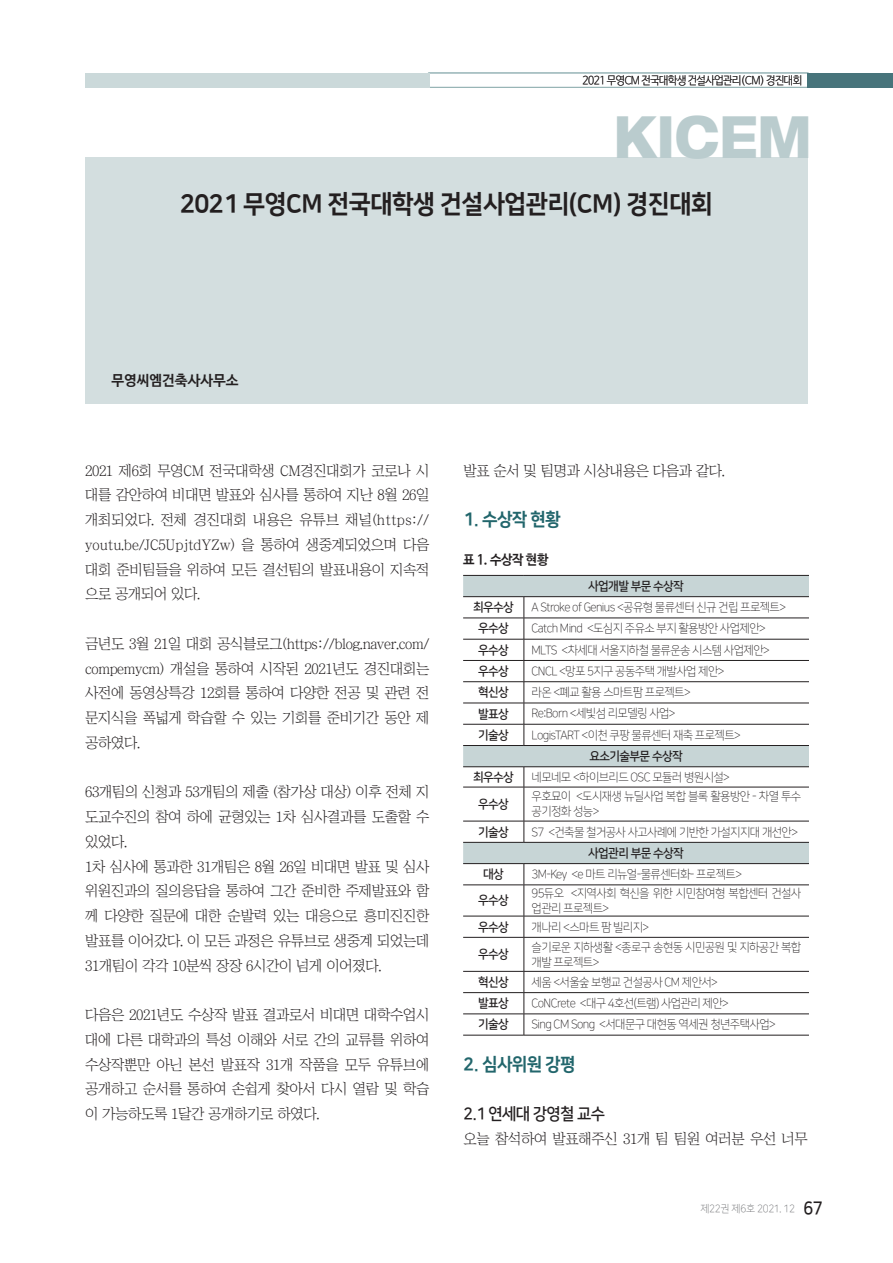
<style>
.page{position:relative;width:893px;height:1263px;background:#fff}
.page>*{position:absolute;margin:0;border:0;box-sizing:border-box;transform-origin:0 0}
.t1{font:800 expanded 58.05px "Helvetica 83";color:#baccce;scale:.8 1}
.t2{font:25.5px "Nanum Square EB";letter-spacing:-.025em;color:#231f20;scale:.95 1}
.t3{font:18px "Nanum Square EB";letter-spacing:-.04em;color:#22666c;scale:.95 1}
.t4{font:16.5px "Nanum Square B";letter-spacing:-.04em;color:#231f20;scale:.95 1}
.t5{font:14.7px/24.8px "Chosunilbo NM";letter-spacing:-.025em;color:#231f20;text-align:justify}
.t6{font:700 14.25px "Nanum Barun Gothic";color:#231f20}
.t7{font:700 13.5px "Nanum Barun Gothic";color:#231f20;scale:.95 1}
.t8{font:12.3px "Nanum Square B";letter-spacing:-.05em;color:#231f20;scale:.95 1}
.t9{font:12px/15px "Nanum Square L";letter-spacing:-.05em;color:#231f20;scale:.95 1}
.t10{font:300 11.25px "Nanum Barun Gothic";letter-spacing:-.045em;color:#231f20;scale:.93 1}
.t11{font:10.5px "Nanum Square L";letter-spacing:-.025em;color:#6c6d70;scale:.95 1}
.s1{font-family:"Nanum Square B";font-size:18px;color:#231f20}
</style>
<div class="page">
<div style="left:85px;top:157px;width:723px;height:247px;background:#d3dedf"></div>
<div style="left:428px;top:73px;width:380px;height:15px;border:1px solid #97b4b6"></div>
<div style="left:808px;top:73px;width:85px;height:15px;background:#47747b"></div>
<div style="left:85px;top:73px;width:345px;height:15px;background:#cbd9da"></div>
<svg style="left:463px;top:576px;width:346px;height:287px"></svg>
<hr style="left:463px;top:575px;width:61px;height:1px;background:#231f20">
<hr style="left:524px;top:575px;width:285px;height:1px;background:#231f20">
<hr style="left:463px;top:596px;width:61px;height:1px;background:#231f20">
<hr style="left:524px;top:596px;width:285px;height:1px;background:#231f20">
<hr style="left:463px;top:618px;width:61px;height:1px;background:#231f20">
<hr style="left:524px;top:618px;width:285px;height:1px;background:#231f20">
<hr style="left:463px;top:639px;width:61px;height:1px;background:#231f20">
<hr style="left:524px;top:639px;width:285px;height:1px;background:#231f20">
<hr style="left:463px;top:660px;width:61px;height:1px;background:#231f20">
<hr style="left:524px;top:660px;width:285px;height:1px;background:#231f20">
<hr style="left:463px;top:681px;width:61px;height:1px;background:#231f20">
<hr style="left:524px;top:681px;width:285px;height:1px;background:#231f20">
<hr style="left:463px;top:703px;width:61px;height:1px;background:#231f20">
<hr style="left:524px;top:703px;width:285px;height:1px;background:#231f20">
<hr style="left:463px;top:724px;width:61px;height:1px;background:#231f20">
<hr style="left:524px;top:724px;width:285px;height:1px;background:#231f20">
<svg style="left:524px;top:597px;width:1px;height:148px"></svg>
<hr style="left:463px;top:745px;width:61px;height:1px;background:#231f20">
<hr style="left:524px;top:745px;width:285px;height:1px;background:#231f20">
<hr style="left:463px;top:766px;width:61px;height:1px;background:#231f20">
<hr style="left:524px;top:766px;width:285px;height:1px;background:#231f20">
<svg style="left:524px;top:767px;width:1px;height:20px"></svg>
<hr style="left:463px;top:787px;width:61px;height:1px;background:#231f20">
<hr style="left:524px;top:787px;width:285px;height:1px;background:#231f20">
<hr style="left:524px;top:787px;width:1px;height:34px;background:#231f20">
<hr style="left:463px;top:821px;width:61px;height:1px;background:#231f20">
<hr style="left:524px;top:821px;width:285px;height:1px;background:#231f20">
<svg style="left:524px;top:821px;width:1px;height:21px"></svg>
<hr style="left:463px;top:842px;width:61px;height:1px;background:#231f20">
<hr style="left:524px;top:842px;width:285px;height:1px;background:#231f20">
<hr style="left:463px;top:863px;width:61px;height:1px;background:#231f20">
<hr style="left:524px;top:863px;width:285px;height:1px;background:#231f20">
<svg style="left:524px;top:864px;width:1px;height:21px"></svg>
<hr style="left:463px;top:885px;width:61px;height:1px;background:#231f20">
<hr style="left:524px;top:885px;width:285px;height:1px;background:#231f20">
<hr style="left:524px;top:885px;width:1px;height:31px;background:#231f20">
<hr style="left:463px;top:916px;width:61px;height:1px;background:#231f20">
<hr style="left:524px;top:916px;width:285px;height:1px;background:#231f20">
<svg style="left:524px;top:916px;width:1px;height:21px"></svg>
<hr style="left:463px;top:937px;width:61px;height:1px;background:#231f20">
<hr style="left:524px;top:937px;width:285px;height:1px;background:#231f20">
<hr style="left:524px;top:937px;width:1px;height:34px;background:#231f20">
<hr style="left:463px;top:971px;width:61px;height:1px;background:#231f20">
<hr style="left:524px;top:971px;width:285px;height:1px;background:#231f20">
<hr style="left:463px;top:992px;width:61px;height:1px;background:#231f20">
<hr style="left:524px;top:992px;width:285px;height:1px;background:#231f20">
<hr style="left:463px;top:1014px;width:61px;height:1px;background:#231f20">
<hr style="left:524px;top:1014px;width:285px;height:1px;background:#231f20">
<svg style="left:524px;top:971px;width:1px;height:64px"></svg>
<hr style="left:463px;top:1035px;width:61px;height:1px;background:#231f20">
<hr style="left:524px;top:1035px;width:285px;height:1px;background:#231f20">
<p class="t10" style="left:583px;top:74px;width:238px">2021 무영CM 전국대학생 건설사업관리(CM) 경진대회</p>
<h1 class="t1" style="left:614px;top:100px;width:249px">KICEM</h1>
<h2 class="t2" style="left:180px;top:190px;width:562px">2021 무영CM 전국대학생 건설사업관리(CM) 경진대회</h2>
<p class="t6" style="left:111px;top:373px;width:129px">무영씨엠건축사사무소</p>
<p class="t5" style="left:85px;top:458px;width:346px">2021 제6회 무영CM 전국대학생 CM경진대회가 코로나 시 대를 감안하여 비대면 발표와 심사를 통하여 지난 8월 26일 개최되었다. 전체 경진대회 내용은 유튜브 채널(https:// youtu.be/JC5UpjtdYZw) 을 통하여 생중계되었으며 다음 대회 준비팀들을 위하여 모든 결선팀의 발표내용이 지속적 으로 공개되어 있다.</p>
<p class="t5" style="left:85px;top:631px;width:346px">금년도 3월 21일 대회 공식블로그(https://blog.naver.com/ compemycm) 개설을 통하여 시작된 2021년도 경진대회는 사전에 동영상특강 12회를 통하여 다양한 전공 및 관련 전 문지식을 폭넓게 학습할 수 있는 기회를 준비기간 동안 제 공하였다.</p>
<p class="t5" style="left:85px;top:780px;width:346px;text-align:left">63개팀의 신청과 53개팀의 제출 (참가상 대상) 이후 전체 지 도교수진의 참여 하에 균형있는 1차 심사결과를 도출할 수 있었다.<br>1차 심사에 통과한 31개팀은 8월 26일 비대면 발표 및 심사 위원진과의 질의응답을 통하여 그간 준비한 주제발표와 함 께 다양한 질문에 대한 순발력 있는 대응으로 흥미진진한 발표를 이어갔다. 이 모든 과정은 유튜브로 생중계 되었는데<br>31개팀이 각각 10분씩 장장 6시간이 넘게 이어졌다.</p>
<p class="t5" style="left:85px;top:1002px;width:346px">다음은 2021년도 수상작 발표 결과로서 비대면 대학수업시 대에 다른 대학과의 특성 이해와 서로 간의 교류를 위하여 수상작뿐만 아닌 본선 발표작 31개 작품을 모두 유튜브에 공개하고 순서를 통하여 손쉽게 찾아서 다시 열람 및 학습 이 가능하도록 1달간 공개하기로 하였다.</p>
<p class="t5" style="left:463px;top:458px;width:263px">발표 순서 및 팀명과 시상내용은 다음과 같다.</p>
<p class="t3" style="left:463px;top:509px;width:104px">1. 수상작 현황</p>
<p class="t7" style="left:463px;top:553px;width:91px">표 1. 수상작 현황</p>
<p class="t8" style="left:588px;top:579px;width:102px">사업개발 부문 수상작</p>
<p class="t8" style="left:473px;top:601px;width:44px">최우수상</p>
<p class="t9" style="left:532px;top:600px;width:269px">A Stroke of Genius &lt;공유형 물류센터 신규 건립 프로젝트&gt;</p>
<p class="t8" style="left:478px;top:622px;width:34px">우수상</p>
<p class="t9" style="left:532px;top:621px;width:248px">Catch Mind &lt;도심지 주유소 부지 활용방안 사업제안&gt;</p>
<p class="t8" style="left:478px;top:643px;width:34px">우수상</p>
<p class="t9" style="left:532px;top:643px;width:252px">MLTS &lt;차세대 서울지하철 물류운송 시스템 사업제안&gt;</p>
<p class="t8" style="left:478px;top:664px;width:34px">우수상</p>
<p class="t9" style="left:532px;top:664px;width:205px">CNCL &lt;망포 5지구 공동주택 개발사업 제안&gt;</p>
<p class="t8" style="left:478px;top:686px;width:34px">혁신상</p>
<p class="t9" style="left:532px;top:685px;width:169px">라온 &lt;폐교 활용 스마트팜 프로젝트&gt;</p>
<p class="t8" style="left:478px;top:707px;width:34px">발표상</p>
<p class="t9" style="left:532px;top:706px;width:153px">Re:Born &lt;세빛섬 리모델링 사업&gt;</p>
<p class="t8" style="left:478px;top:728px;width:34px">기술상</p>
<p class="t9" style="left:532px;top:728px;width:222px">LogisTART &lt;이천 쿠팡 물류센터 재축 프로젝트&gt;</p>
<p class="t8" style="left:589px;top:750px;width:100px">요소기술부문 수상작</p>
<p class="t8" style="left:473px;top:770px;width:44px">최우수상</p>
<p class="t9" style="left:532px;top:770px;width:210px">네모네모 &lt;하이브리드 OSC 모듈러 병원시설&gt;</p>
<p class="t8" style="left:478px;top:797px;width:34px">우수상</p>
<p class="t9" style="left:532px;top:789px;width:285px">우호묘이 &lt;도시재생 뉴딜사업 복합 블록 활용방안 - 차열 투수 공기정화 성능&gt;</p>
<p class="t8" style="left:478px;top:825px;width:34px">기술상</p>
<p class="t9" style="left:532px;top:824px;width:282px">S7 &lt;건축물 철거공사 사고사례에 기반한 가설지지대 개선안&gt;</p>
<p class="t8" style="left:588px;top:846px;width:102px">사업관리 부문 수상작</p>
<p class="t8" style="left:483px;top:868px;width:23px">대상</p>
<p class="t9" style="left:532px;top:867px;width:223px">3M-Key &lt;e 마트 리뉴얼-물류센터화- 프로젝트&gt;</p>
<p class="t8" style="left:478px;top:894px;width:34px">우수상</p>
<p class="t9" style="left:532px;top:886px;width:285px">95듀오 &lt;지역사회 혁신을 위한 시민참여형 복합센터 건설사 업관리 프로젝트&gt;</p>
<p class="t8" style="left:478px;top:920px;width:34px">우수상</p>
<p class="t9" style="left:532px;top:919px;width:125px">개나리 &lt;스마트 팜 빌리지&gt;</p>
<p class="t8" style="left:478px;top:948px;width:34px">우수상</p>
<p class="t9" style="left:532px;top:940px;width:285px">슬기로운 지하생활 &lt;종로구 송현동 시민공원 및 지하공간 복합 개발 프로젝트&gt;</p>
<p class="t8" style="left:478px;top:975px;width:34px">혁신상</p>
<p class="t9" style="left:532px;top:975px;width:198px">세움 &lt;서울숲 보행교 건설공사 CM 제안서&gt;</p>
<p class="t8" style="left:478px;top:997px;width:34px">발표상</p>
<p class="t9" style="left:532px;top:996px;width:209px">CoNCrete &lt;대구 4호선(트램) 사업관리 제안&gt;</p>
<p class="t8" style="left:478px;top:1018px;width:34px">기술상</p>
<p class="t9" style="left:532px;top:1017px;width:259px">Sing CM Song &lt;서대문구 대현동 역세권 청년주택사업&gt;</p>
<p class="t3" style="left:463px;top:1054px;width:120px">2. 심사위원 강평</p>
<p class="t4" style="left:463px;top:1105px;width:150px">2.1 연세대 강영철 교수</p>
<p class="t5" style="left:463px;top:1126px;width:346px">오늘 참석하여 발표해주신 31개 팀 팀원 여러분 우선 너무</p>
<p class="t11" style="left:700px;top:1203px;width:130px">제22권 제6호 2021. 12 <span class="s1">67</span></p>
</div>
